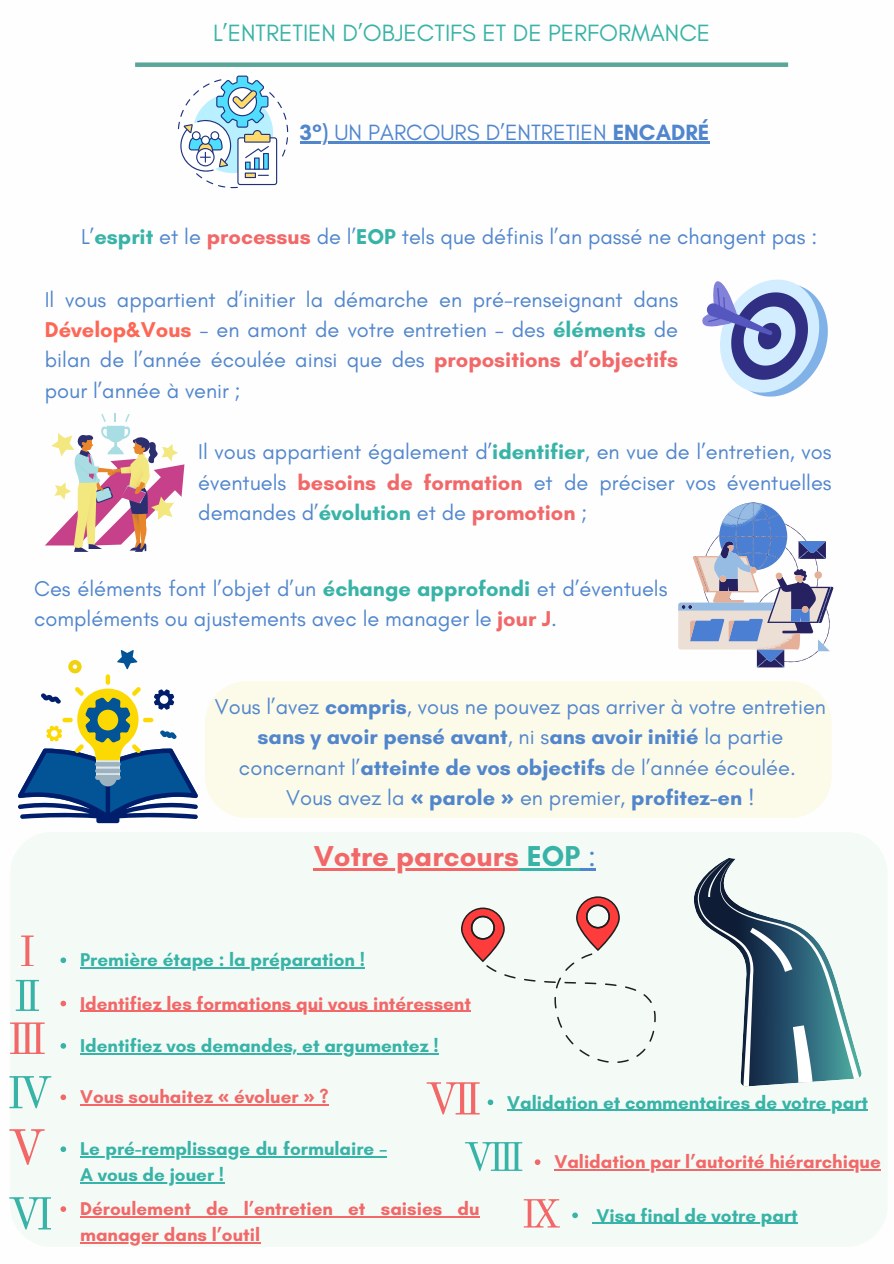
<style>
.page{position:relative;width:894px;height:1264px;background:#fff}
.page>*{position:absolute;margin:0;border:0;box-sizing:border-box;transform-origin:0 0}
.t1{font:700 29.25px "Glacial Indifference";color:#f26869}
.t2{font:24px "Glacial Indifference";color:#38b3a7}
.t3{font:22.5px "Glacial Indifference";color:#5186cd}
.t4{font:21.75px/30.3px "Glacial Indifference";color:#5186cd;text-align:justify}
.t5{font:700 18.75px "Glacial Indifference";color:#38b3a7}
.t6{font:700 18.75px "Glacial Indifference";color:#f26869}
.s1{font-weight:700}
.s2{font-weight:700;color:#38b3a7}
.s3{font-weight:700;color:#f26869}
.s4{font-weight:700;color:#fd6756}
.s5{font-family:"Noto Sans";font-weight:700}
.s6{color:#38b3a7}
.s7{font-weight:400;color:#5186cd}
.s8{font-family:"Noto Sans"}
</style>
<div class="page">
<div style="left:135px;top:62px;width:652px;height:5px;background:#5aa698"></div>
<svg style="left:178px;top:76px;width:110px;height:112px"></svg>
<svg style="left:702px;top:279px;width:126px;height:118px"></svg>
<svg style="left:45px;top:413px;width:139px;height:139px"></svg>
<svg style="left:678px;top:502px;width:155px;height:165px"></svg>
<hr style="left:106px;top:674px;width:4px;height:10px;background:#fcd902;border-radius:2px">
<svg style="left:117px;top:650px;width:20px;height:19px"></svg>
<svg style="left:68px;top:660px;width:14px;height:13px"></svg>
<svg style="left:18px;top:687px;width:180px;height:136px"></svg>
<div style="left:205px;top:681px;width:626px;height:137px;background:#fcfae8"></div>
<div style="left:10px;top:832px;width:877px;height:415px;background:#f4fbf6"></div>
<svg style="left:461px;top:896px;width:194px;height:166px"></svg>
<svg style="left:692px;top:857px;width:169px;height:229px"></svg>
<svg style="left:21px;top:935px;width:12px;height:30px"></svg>
<svg style="left:60px;top:957px;width:6px;height:6px"></svg>
<hr style="left:80px;top:967px;width:285px;height:1px;background:#38b3a7">
<svg style="left:16px;top:979px;width:23px;height:31px"></svg>
<svg style="left:10px;top:1022px;width:35px;height:31px"></svg>
<hr style="left:313px;top:868px;width:206px;height:2px;background:#f26869">
<svg style="left:519px;top:868px;width:7px;height:2px"></svg>
<hr style="left:526px;top:868px;width:54px;height:2px;background:#38b3a7">
<svg style="left:580px;top:868px;width:16px;height:2px"></svg>
<svg style="left:426px;top:1082px;width:53px;height:32px"></svg>
<svg style="left:487px;top:1099px;width:6px;height:6px"></svg>
<hr style="left:507px;top:1109px;width:360px;height:1px;background:#38b3a7">
<svg style="left:465px;top:1142px;width:57px;height:28px"></svg>
<svg style="left:534px;top:1159px;width:6px;height:5px"></svg>
<hr style="left:554px;top:1169px;width:326px;height:1px;background:#f26869">
<svg style="left:523px;top:1199px;width:36px;height:28px"></svg>
<svg style="left:572px;top:1212px;width:5px;height:6px"></svg>
<hr style="left:596px;top:1222px;width:201px;height:1px;background:#38b3a7">
<svg style="left:9px;top:1076px;width:42px;height:32px"></svg>
<svg style="left:60px;top:1206px;width:6px;height:5px"></svg>
<hr style="left:80px;top:1216px;width:399px;height:1px;background:#f26869">
<hr style="left:80px;top:1242px;width:180px;height:1px;background:#f26869">
<svg style="left:60px;top:1000px;width:6px;height:6px"></svg>
<hr style="left:80px;top:1010px;width:391px;height:1px;background:#f26869">
<svg style="left:60px;top:1043px;width:6px;height:5px"></svg>
<hr style="left:80px;top:1053px;width:358px;height:1px;background:#38b3a7">
<svg style="left:9px;top:1197px;width:42px;height:32px"></svg>
<svg style="left:60px;top:1094px;width:6px;height:6px"></svg>
<hr style="left:80px;top:1104px;width:249px;height:1px;background:#f26869">
<svg style="left:9px;top:1129px;width:35px;height:35px"></svg>
<svg style="left:60px;top:1146px;width:6px;height:5px"></svg>
<hr style="left:80px;top:1156px;width:307px;height:1px;background:#38b3a7">
<hr style="left:80px;top:1182px;width:144px;height:1px;background:#38b3a7">
<hr style="left:300px;top:142px;width:28px;height:2px;background:#5186cd">
<hr style="left:328px;top:142px;width:284px;height:2px;background:#5186cd">
<hr style="left:612px;top:142px;width:97px;height:2px;background:#5186cd">
<h2 class="t2" style="left:213px;top:19px;width:498px">L’ENTRETIEN D’OBJECTIFS ET DE PERFORMANCE</h2>
<p class="t3" style="left:300px;top:118px;width:411px"><span class="s1">3°)</span> UN PARCOURS D’ENTRETIEN <span class="s1">ENCADRÉ</span></p>
<p class="t4" style="left:81px;top:222px;width:737px">L’<span class="s2">esprit</span> et le <span class="s3">processus</span> de l’<span class="s2">EOP</span> tels que définis l’an passé ne changent pas :</p>
<h2 class="t4" style="left:45px;top:284px;width:634px">Il vous appartient d’initier la démarche en pré-renseignant dans <span class="s4">Dévelop&amp;Vous</span> – en amont de votre entretien – des <span class="s2">éléments</span> de bilan de l’année écoulée ainsi que des <span class="s3">propositions d’objectifs </span>pour l’année à venir ;</h2>
<h3 class="t4" style="left:198px;top:436px;width:634px">Il vous appartient également d’<span class="s2">identifier</span>, en vue de l’entretien, vos éventuels <span class="s3">besoins de formation</span> et de préciser vos éventuelles demandes d’<span class="s2">évolution</span> et de <span class="s3">promotion</span> ;</h3>
<h3 class="t4" style="left:34px;top:573px;width:634px">Ces éléments font l’objet d’un <span class="s2">échange approfondi</span> et d’éventuels compléments ou ajustements avec le manager le <span class="s3">jour J</span>.</h3>
<p class="t4" style="left:215px;top:691px;width:612px;text-align:center">Vous l’avez <span class="s1">compris</span>, vous ne pouvez pas arriver à votre entretien <span class="s1">sans y avoir pensé avant</span>, ni s<span class="s1">ans avoir initié</span> la partie concernant l’<span class="s1">atteinte de vos objectifs</span> de l’année écoulée.<br>Vous avez la <span class="s5">«</span> <span class="s1">parole</span> <span class="s5">»</span> en premier, <span class="s1">profitez-en</span> !</p>
<p class="t1" style="left:313px;top:838px;width:284px">Votre parcours <span class="s6">EOP</span> <span class="s7">:</span></p>
<p class="t5" style="left:80px;top:948px;width:286px">Première étape : la préparation !</p>
<p class="t6" style="left:80px;top:991px;width:392px">Identifiez les formations qui vous intéressent</p>
<p class="t5" style="left:80px;top:1034px;width:360px">Identifiez vos demandes, et argumentez !</p>
<p class="t6" style="left:80px;top:1085px;width:250px">Vous souhaitez <span class="s8">«</span> évoluer <span class="s8">»</span> ?</p>
<p class="t5" style="left:80px;top:1137px;width:308px">Le pré-remplissage du formulaire –</p>
<p class="t5" style="left:80px;top:1163px;width:145px">A vous de jouer !</p>
<h3 class="t6" style="left:80px;top:1197px;width:401px">Déroulement de l’entretien et saisies du</h3>
<h1 class="t6" style="left:80px;top:1223px;width:181px">manager dans l’outil</h1>
<h3 class="t5" style="left:507px;top:1090px;width:362px">Validation et commentaires de votre part</h3>
<p class="t6" style="left:554px;top:1150px;width:328px">Validation par l’autorité hiérarchique</p>
<p class="t5" style="left:596px;top:1203px;width:203px">Visa final de votre part</p>
</div>
